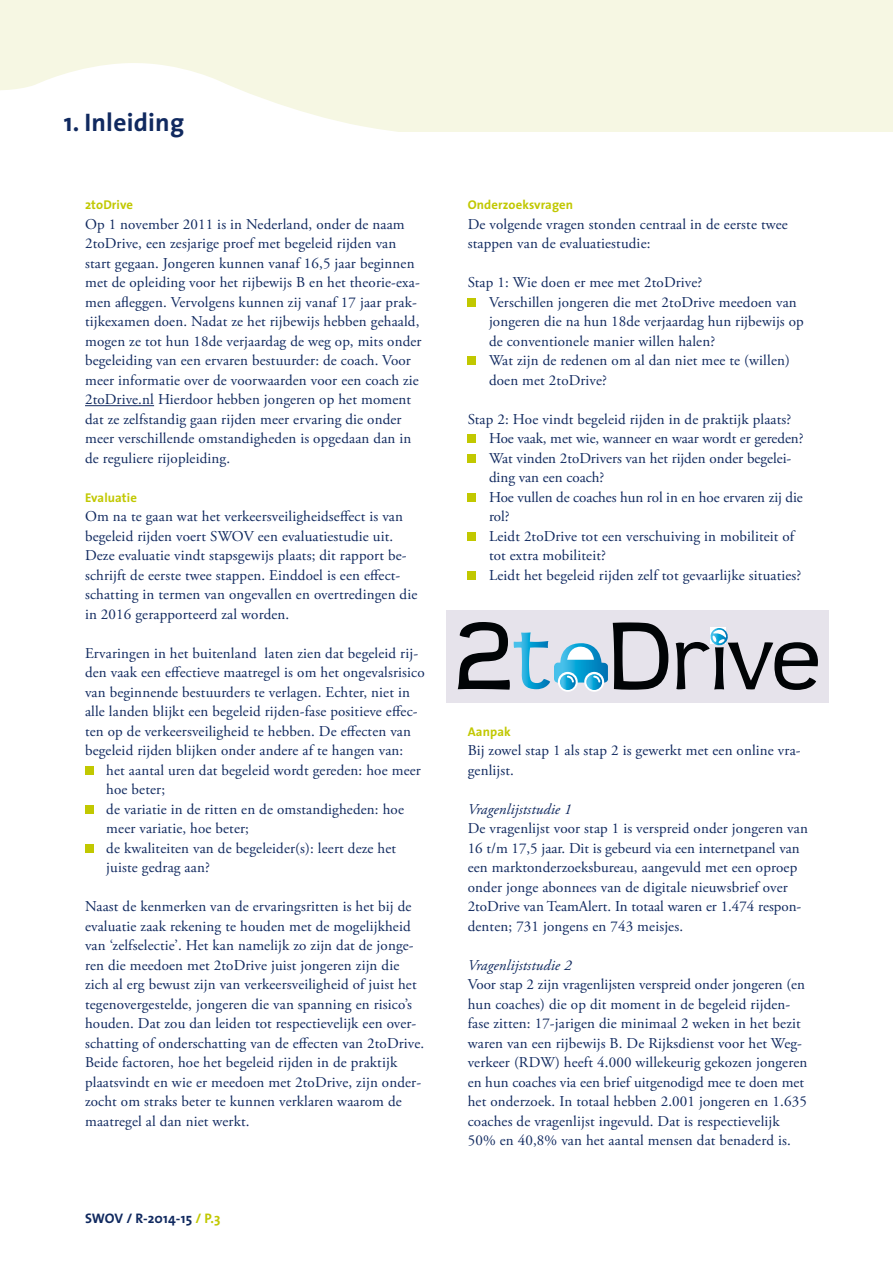
<style>
.page{position:relative;width:893px;height:1263px;background:#fff}
.page>*{position:absolute;margin:0;border:0;box-sizing:border-box;transform-origin:0 0}
.t1{font:700 25.5px "The Sans";letter-spacing:.01em;color:#10295f}
.t2{font:15px/19.5px "Adobe Garamond Pro";letter-spacing:.01em;color:#10295f}
.t3{font:italic 15px "Adobe Garamond Pro";letter-spacing:.01em;color:#10295f}
.t4{font:700 13.8px "The Sans";letter-spacing:.01em;color:#10295f}
.t5{font:700 12.75px "The Sans";letter-spacing:.01em;color:#c1c800}
.s1{color:#c1c800}
</style>
<div class="page">
<svg style="left:0;top:0;width:893px;height:131px;background:#f7f8e6"></svg>
<hr style="left:85px;top:405px;width:69px;height:1px;background:#10295f">
<div style="left:85px;top:766px;width:9px;height:9px;background:#c1c800"></div>
<div style="left:85px;top:805px;width:9px;height:9px;background:#c1c800"></div>
<div style="left:85px;top:844px;width:9px;height:9px;background:#c1c800"></div>
<div style="left:468px;top:298px;width:8px;height:9px;background:#c1c800"></div>
<div style="left:468px;top:357px;width:8px;height:8px;background:#c1c800"></div>
<div style="left:468px;top:435px;width:8px;height:8px;background:#c1c800"></div>
<div style="left:468px;top:454px;width:8px;height:9px;background:#c1c800"></div>
<div style="left:468px;top:493px;width:8px;height:9px;background:#c1c800"></div>
<div style="left:468px;top:532px;width:8px;height:9px;background:#c1c800"></div>
<div style="left:468px;top:571px;width:8px;height:9px;background:#c1c800"></div>
<div style="left:446px;top:610px;width:383px;height:93px;background:#e6e3eb"></div>
<div style="left:558px;top:672px;width:20px;height:20px;background:#fff;border-radius:50%"></div>
<div style="left:584px;top:672px;width:20px;height:20px;background:#fff;border-radius:50%"></div>
<svg style="left:458px;top:622px;width:210px;height:68px"></svg>
<svg style="left:676px;top:628px;width:142px;height:62px"></svg>
<h1 class="t1" style="left:64px;top:101px;width:122px">1. Inleiding</h1>
<p class="t5" style="left:85px;top:194px;width:50px">2toDrive</p>
<p class="t2" style="left:85px;top:215px;width:338px">Op 1 november 2011 is in Nederland, onder de naam 2toDrive, een zesjarige proef met begeleid rijden van start gegaan. Jongeren kunnen vanaf 16,5 jaar beginnen met de opleiding voor het rijbewijs B en het theorie-exa&shy;men afleggen. Vervolgens kunnen zij vanaf 17 jaar prak&shy;tijkexamen doen. Nadat ze het rijbewijs hebben gehaald, mogen ze tot hun 18de verjaardag de weg op, mits onder begeleiding van een ervaren bestuurder: de coach. Voor meer informatie over de voorwaarden voor een coach zie 2toDrive.nl Hierdoor hebben jongeren op het moment dat ze zelfstandig gaan rijden meer ervaring die onder meer verschillende omstandigheden is opgedaan dan in de reguliere rijopleiding.</p>
<p class="t5" style="left:85px;top:487px;width:53px">Evaluatie</p>
<p class="t2" style="left:85px;top:507px;width:334px">Om na te gaan wat het verkeersveiligheidseffect is van begeleid rijden voert SWOV een evaluatiestudie uit.<br>Deze evaluatie vindt stapsgewijs plaats; dit rapport be&shy;schrijft de eerste twee stappen. Einddoel is een effect&shy;schatting in termen van ongevallen en overtredingen die in 2016 gerapporteerd zal worden.</p>
<p class="t2" style="left:85px;top:644px;width:341px">Ervaringen in het buitenland laten zien dat begeleid rij&shy;den vaak een effectieve maatregel is om het ongevalsrisico van beginnende bestuurders te verlagen. Echter, niet in alle landen blijkt een begeleid rijden-fase positieve effec&shy;ten op de verkeersveiligheid te hebben. De effecten van begeleid rijden blijken onder andere af te hangen van:</p>
<p class="t2" style="left:106px;top:761px;width:316px">het aantal uren dat begeleid wordt gereden: hoe meer hoe beter;<br>de variatie in de ritten en de omstandigheden: hoe meer variatie, hoe beter;<br>de kwaliteiten van de begeleider(s): leert deze het juiste gedrag aan?</p>
<p class="t2" style="left:85px;top:897px;width:341px">Naast de kenmerken van de ervaringsritten is het bij de evaluatie zaak rekening te houden met de mogelijkheid van ‘zelfselectie’. Het kan namelijk zo zijn dat de jonge&shy;ren die meedoen met 2toDrive juist jongeren zijn die zich al erg bewust zijn van verkeersveiligheid of juist het tegenovergestelde, jongeren die van spanning en risico’s houden. Dat zou dan leiden tot respectievelijk een over&shy;schatting of onderschatting van de effecten van 2toDrive.<br>Beide factoren, hoe het begeleid rijden in de praktijk plaatsvindt en wie er meedoen met 2toDrive, zijn onder&shy;zocht om straks beter te kunnen verklaren waarom de maatregel al dan niet werkt.</p>
<p class="t4" style="left:85px;top:1207px;width:137px">SWOV / R-2014-15 <span class="s1">/ P.3</span></p>
<p class="t5" style="left:468px;top:194px;width:107px">Onderzoeksvragen</p>
<p class="t2" style="left:468px;top:215px;width:321px">De volgende vragen stonden centraal in de eerste twee stappen van de evaluatiestudie:</p>
<p class="t2" style="left:489px;top:273px;width:316px;text-indent:-21px">Stap 1: Wie doen er mee met 2toDrive?<br>Verschillen jongeren die met 2toDrive meedoen van jongeren die na hun 18de verjaardag hun rijbewijs op de conventionele manier willen halen?<br>Wat zijn de redenen om al dan niet mee te (willen) doen met 2toDrive?</p>
<p class="t2" style="left:489px;top:410px;width:316px;text-indent:-21px">Stap 2: Hoe vindt begeleid rijden in de praktijk plaats?<br>Hoe vaak, met wie, wanneer en waar wordt er gereden?<br>Wat vinden 2toDrivers van het rijden onder begelei&shy;ding van een coach?<br>Hoe vullen de coaches hun rol in en hoe ervaren zij die rol?<br>Leidt 2toDrive tot een verschuiving in mobiliteit of tot extra mobiliteit?<br>Leidt het begeleid rijden zelf tot gevaarlijke situaties?</p>
<p class="t5" style="left:468px;top:721px;width:45px">Aanpak</p>
<p class="t2" style="left:468px;top:741px;width:334px">Bij zowel stap 1 als stap 2 is gewerkt met een online vra&shy;genlijst.</p>
<p class="t3" style="left:468px;top:800px;width:105px">Vragenlijststudie 1</p>
<p class="t2" style="left:468px;top:819px;width:342px">De vragenlijst voor stap 1 is verspreid onder jongeren van 16 t/m 17,5 jaar. Dit is gebeurd via een internetpanel van een marktonderzoeksbureau, aangevuld met een oproep onder jonge abonnees van de digitale nieuwsbrief over 2toDrive van TeamAlert. In totaal waren er 1.474 respon&shy;denten; 731 jongens en 743 meisjes.</p>
<p class="t3" style="left:468px;top:956px;width:105px">Vragenlijststudie 2</p>
<p class="t2" style="left:468px;top:975px;width:341px">Voor stap 2 zijn vragenlijsten verspreid onder jongeren (en hun coaches) die op dit moment in de begeleid rijden&shy;fase zitten: 17-jarigen die minimaal 2 weken in het bezit waren van een rijbewijs B. De Rijksdienst voor het Weg&shy;verkeer (RDW) heeft 4.000 willekeurig gekozen jongeren en hun coaches via een brief uitgenodigd mee te doen met het onderzoek. In totaal hebben 2.001 jongeren en 1.635 coaches de vragenlijst ingevuld. Dat is respectievelijk 50% en 40,8% van het aantal mensen dat benaderd is.</p>
</div>
